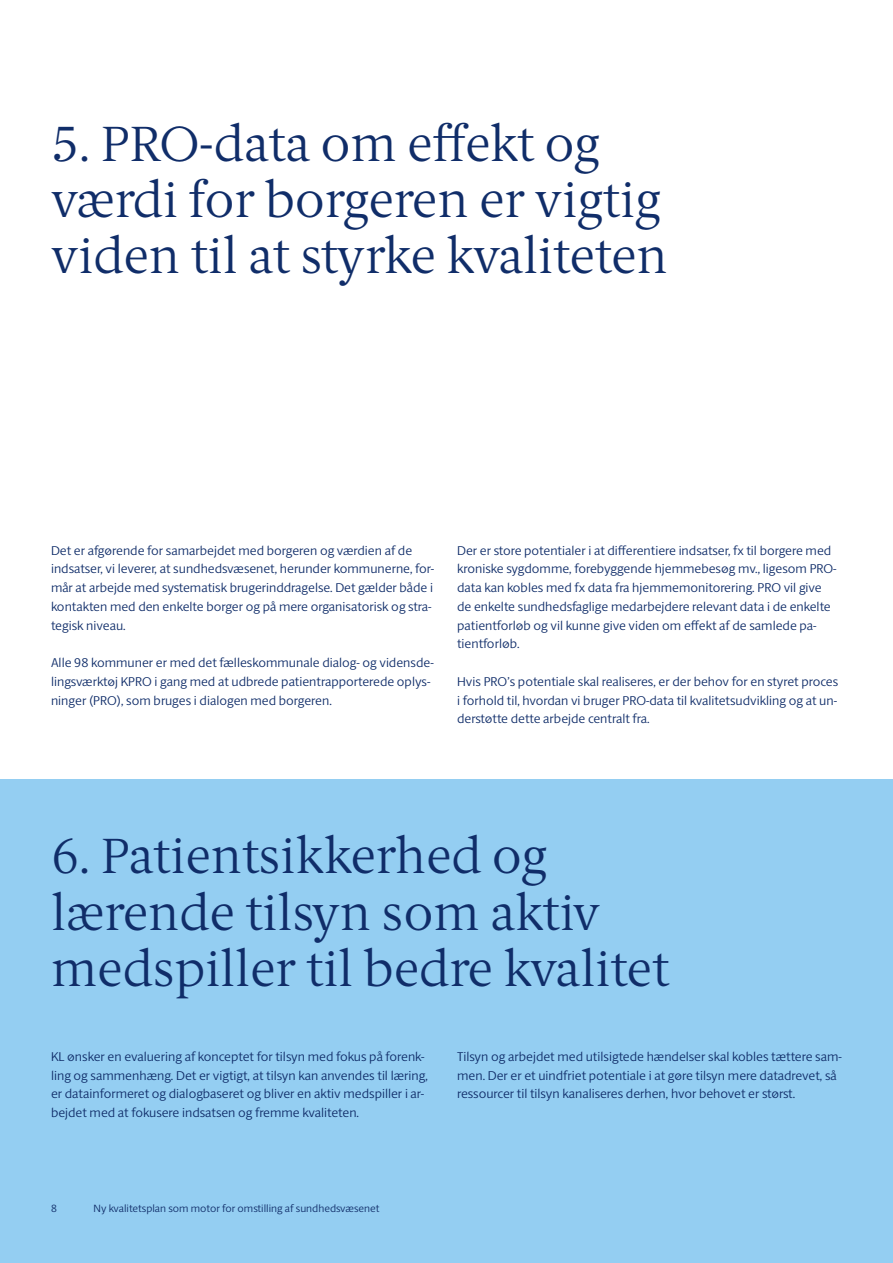
<style>
.page{position:relative;width:893px;height:1263px;background:#fff}
.page>*{position:absolute;margin:0;border:0;box-sizing:border-box;transform-origin:0 0}
.Rubrik_1_5{font:300 49.5px/56.2px "ID Serif";color:#102d69}
.Brødtekst{font:300 12.75px/18.8px "ID Sans";color:#102d69}
.t1{font:300 10.5px "ID Sans";color:#102d69}
</style>
<div class="page">
<div style="left:0;top:780px;width:893px;height:483px;background:#94cef2"></div>
<h1 class="Rubrik_1_5" style="left:51px;top:116px;width:618px">5. PRO-data om effekt og værdi for borgeren er vigtig viden til at styrke kvaliteten</h1>
<p class="Brødtekst" style="left:51px;top:541px;width:385px">Det er afgørende for samarbejdet med borgeren og værdien af de indsatser, vi leverer, at sundhedsvæsenet, herunder kommunerne, for&shy;mår at arbejde med systematisk brugerinddragelse. Det gælder både i kontakten med den enkelte borger og på mere organisatorisk og stra&shy;tegisk niveau.</p>
<p class="Brødtekst" style="left:51px;top:653px;width:384px">Alle 98 kommuner er med det fælleskommunale dialog- og vidensde&shy;lingsværktøj KPRO i gang med at udbrede patientrapporterede oplys&shy;ninger (PRO), som bruges i dialogen med borgeren.</p>
<p class="Brødtekst" style="left:457px;top:541px;width:381px">Der er store potentialer i at differentiere indsatser, fx til borgere med kroniske sygdomme, forebyggende hjemmebesøg mv., ligesom PRO&shy;data kan kobles med fx data fra hjemmemonitorering. PRO vil give de enkelte sundhedsfaglige medarbejdere relevant data i de enkelte patientforløb og vil kunne give viden om effekt af de samlede pa&shy;tientforløb.</p>
<p class="Brødtekst" style="left:457px;top:672px;width:383px;text-align:justify">Hvis PRO’s potentiale skal realiseres, er der behov for en styret proces i forhold til, hvordan vi bruger PRO-data til kvalitetsudvikling og at un&shy;derstøtte dette arbejde centralt fra.</p>
<h1 class="Rubrik_1_5" style="left:51px;top:829px;width:620px">6. Patientsikkerhed og lærende tilsyn som aktiv medspiller til bedre kvalitet</h1>
<p class="Brødtekst" style="left:51px;top:1047px;width:378px">KL ønsker en evaluering af konceptet for tilsyn med fokus på forenk&shy;ling og sammenhæng. Det er vigtigt, at tilsyn kan anvendes til læring, er datainformeret og dialogbaseret og bliver en aktiv medspiller i ar&shy;bejdet med at fokusere indsatsen og fremme kvaliteten.</p>
<p class="Brødtekst" style="left:457px;top:1047px;width:386px">Tilsyn og arbejdet med utilsigtede hændelser skal kobles tættere sam&shy;men. Der er et uindfriet potentiale i at gøre tilsyn mere datadrevet, så ressourcer til tilsyn kanaliseres derhen, hvor behovet er størst.</p>
<p class="t1" style="left:51px;top:1202px;width:7px">8</p>
<p class="t1" style="left:94px;top:1202px;width:287px">Ny kvalitetsplan som motor for omstilling af sundhedsvæsenet</p>
</div>
